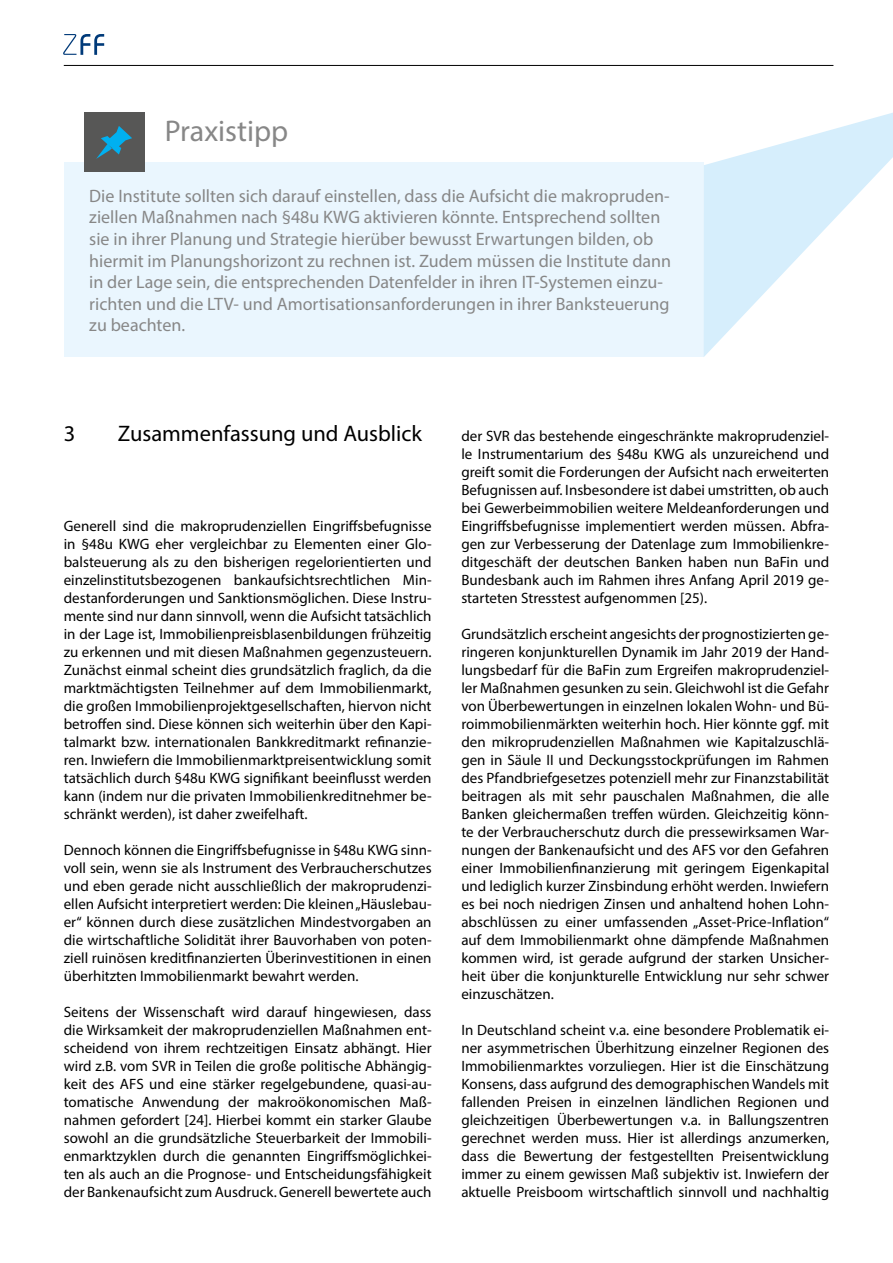
<style>
.page{position:relative;width:893px;height:1263px;background:#fff}
.page>*{position:absolute;margin:0;border:0;box-sizing:border-box;transform-origin:0 0}
.Zitattext_komplett{font:30px "Myriad Pro";color:#878787}
.Zwischenheadline{font:22.5px "Myriad Pro";color:#000}
.Zitattext_komplett-2{font:18px/21.6px "Myriad Pro";color:#878787}
.Body_ohne_Einzug{font:15px/18px "Myriad Pro";color:#000;text-align:justify}
</style>
<div class="page">
<svg style="left:63px;top:34px;width:41px;height:21px"></svg>
<hr style="left:64px;top:65px;width:769px;height:1px;background:#000">
<div style="left:64px;top:163px;width:640px;height:194px;background:#eaf6fe"></div>
<svg style="left:704px;top:113px;width:189px;height:244px"></svg>
<div style="left:84px;top:113px;width:61px;height:59px;background:#575756"></div>
<svg style="left:96px;top:126px;width:36px;height:33px"></svg>
<p class="Zitattext_komplett" style="left:165px;top:112px;width:125px">Praxistipp</p>
<p class="Zitattext_komplett-2" style="left:89px;top:185px;width:583px">Die Institute sollten sich darauf einstellen, dass die Aufsicht die makropruden&shy;ziellen Maßnahmen nach §48u KWG aktivieren könnte. Entsprechend sollten sie in ihrer Planung und Strategie hierüber bewusst Erwartungen bilden, ob hiermit im Planungshorizont zu rechnen ist. Zudem müssen die Institute dann in der Lage sein, die entsprechenden Datenfelder in ihren IT-Systemen einzu&shy;richten und die LTV- und Amortisationsanforderungen in ihrer Banksteuerung zu beachten.</p>
<p class="Zwischenheadline" style="left:64px;top:420px;width:13px">3</p>
<p class="Zwischenheadline" style="left:118px;top:420px;width:306px">Zusammenfassung und Ausblick</p>
<p class="Body_ohne_Einzug" style="left:64px;top:517px;width:369px">Generell sind die makroprudenziellen Eingriffsbefugnisse in §48u KWG eher vergleichbar zu Elementen einer Glo&shy;balsteuerung als zu den bisherigen regelorientierten und einzelinstitutsbezogenen bankaufsichtsrechtlichen Min&shy;destanforderungen und Sanktionsmöglichen. Diese Instru&shy;mente sind nur dann sinnvoll, wenn die Aufsicht tatsächlich in der Lage ist, Immobilienpreisblasenbildungen frühzeitig zu erkennen und mit diesen Maßnahmen gegenzusteuern.<br>Zunächst einmal scheint dies grundsätzlich fraglich, da die marktmächtigsten Teilnehmer auf dem Immobilienmarkt, die großen Immobilienprojektgesellschaften, hiervon nicht betroffen sind. Diese können sich weiterhin über den Kapi&shy;talmarkt bzw. internationalen Bankkreditmarkt refinanzie&shy;ren. Inwiefern die Immobilienmarktpreisentwicklung somit tatsächlich durch §48u KWG signifikant beeinflusst werden kann (indem nur die privaten Immobilienkreditnehmer be&shy;schränkt werden), ist daher zweifelhaft.</p>
<p class="Body_ohne_Einzug" style="left:64px;top:841px;width:369px">Dennoch können die Eingriffsbefugnisse in §48u KWG sinn&shy;voll sein, wenn sie als Instrument des Verbraucherschutzes und eben gerade nicht ausschließlich der makroprudenzi&shy;ellen Aufsicht interpretiert werden: Die kleinen „Häuslebau&shy;er“ können durch diese zusätzlichen Mindestvorgaben an die wirtschaftliche Solidität ihrer Bauvorhaben von poten&shy;ziell ruinösen kreditfinanzierten Überinvestitionen in einen überhitzten Immobilienmarkt bewahrt werden.</p>
<p class="Body_ohne_Einzug" style="left:64px;top:1003px;width:369px">Seitens der Wissenschaft wird darauf hingewiesen, dass die Wirksamkeit der makroprudenziellen Maßnahmen ent&shy;scheidend von ihrem rechtzeitigen Einsatz abhängt. Hier wird z.B. vom SVR in Teilen die große politische Abhängig&shy;keit des AFS und eine stärker regelgebundene, quasi-au&shy;tomatische Anwendung der makroökonomischen Maß&shy;nahmen gefordert [24]. Hierbei kommt ein starker Glaube sowohl an die grundsätzliche Steuerbarkeit der Immobili&shy;enmarktzyklen durch die genannten Eingriffsmöglichkei&shy;ten als auch an die Prognose- und Entscheidungsfähigkeit der Bankenaufsicht zum Ausdruck. Generell bewertete auch</p>
<p class="Body_ohne_Einzug" style="left:461px;top:427px;width:369px">der SVR das bestehende eingeschränkte makroprudenziel&shy;le Instrumentarium des §48u KWG als unzureichend und greift somit die Forderungen der Aufsicht nach erweiterten Befugnissen auf. Insbesondere ist dabei umstritten, ob auch bei Gewerbeimmobilien weitere Meldeanforderungen und Eingriffsbefugnisse implementiert werden müssen. Abfra&shy;gen zur Verbesserung der Datenlage zum Immobilienkre&shy;ditgeschäft der deutschen Banken haben nun BaFin und Bundesbank auch im Rahmen ihres Anfang April 2019 ge&shy;starteten Stresstest aufgenommen [25).</p>
<p class="Body_ohne_Einzug" style="left:461px;top:625px;width:369px">Grundsätzlich erscheint angesichts der prognostizierten ge&shy;ringeren konjunkturellen Dynamik im Jahr 2019 der Hand&shy;lungsbedarf für die BaFin zum Ergreifen makroprudenziel&shy;ler Maßnahmen gesunken zu sein. Gleichwohl ist die Gefahr von Überbewertungen in einzelnen lokalen Wohn- und Bü&shy;roimmobilienmärkten weiterhin hoch. Hier könnte ggf. mit den mikroprudenziellen Maßnahmen wie Kapitalzuschlä&shy;gen in Säule II und Deckungsstockprüfungen im Rahmen des Pfandbriefgesetzes potenziell mehr zur Finanzstabilität beitragen als mit sehr pauschalen Maßnahmen, die alle Banken gleichermaßen treffen würden. Gleichzeitig könn&shy;te der Verbraucherschutz durch die pressewirksamen War&shy;nungen der Bankenaufsicht und des AFS vor den Gefahren einer Immobilienfinanzierung mit geringem Eigenkapital und lediglich kurzer Zinsbindung erhöht werden. Inwiefern es bei noch niedrigen Zinsen und anhaltend hohen Lohn&shy;abschlüssen zu einer umfassenden „Asset-Price-Inflation“ auf dem Immobilienmarkt ohne dämpfende Maßnahmen kommen wird, ist gerade aufgrund der starken Unsicher&shy;heit über die konjunkturelle Entwicklung nur sehr schwer einzuschätzen.</p>
<p class="Body_ohne_Einzug" style="left:461px;top:1021px;width:369px">In Deutschland scheint v.a. eine besondere Problematik ei&shy;ner asymmetrischen Überhitzung einzelner Regionen des Immobilienmarktes vorzuliegen. Hier ist die Einschätzung Konsens, dass aufgrund des demographischen Wandels mit fallenden Preisen in einzelnen ländlichen Regionen und gleichzeitigen Überbewertungen v.a. in Ballungszentren gerechnet werden muss. Hier ist allerdings anzumerken, dass die Bewertung der festgestellten Preisentwicklung immer zu einem gewissen Maß subjektiv ist. Inwiefern der aktuelle Preisboom wirtschaftlich sinnvoll und nachhaltig</p>
</div>
